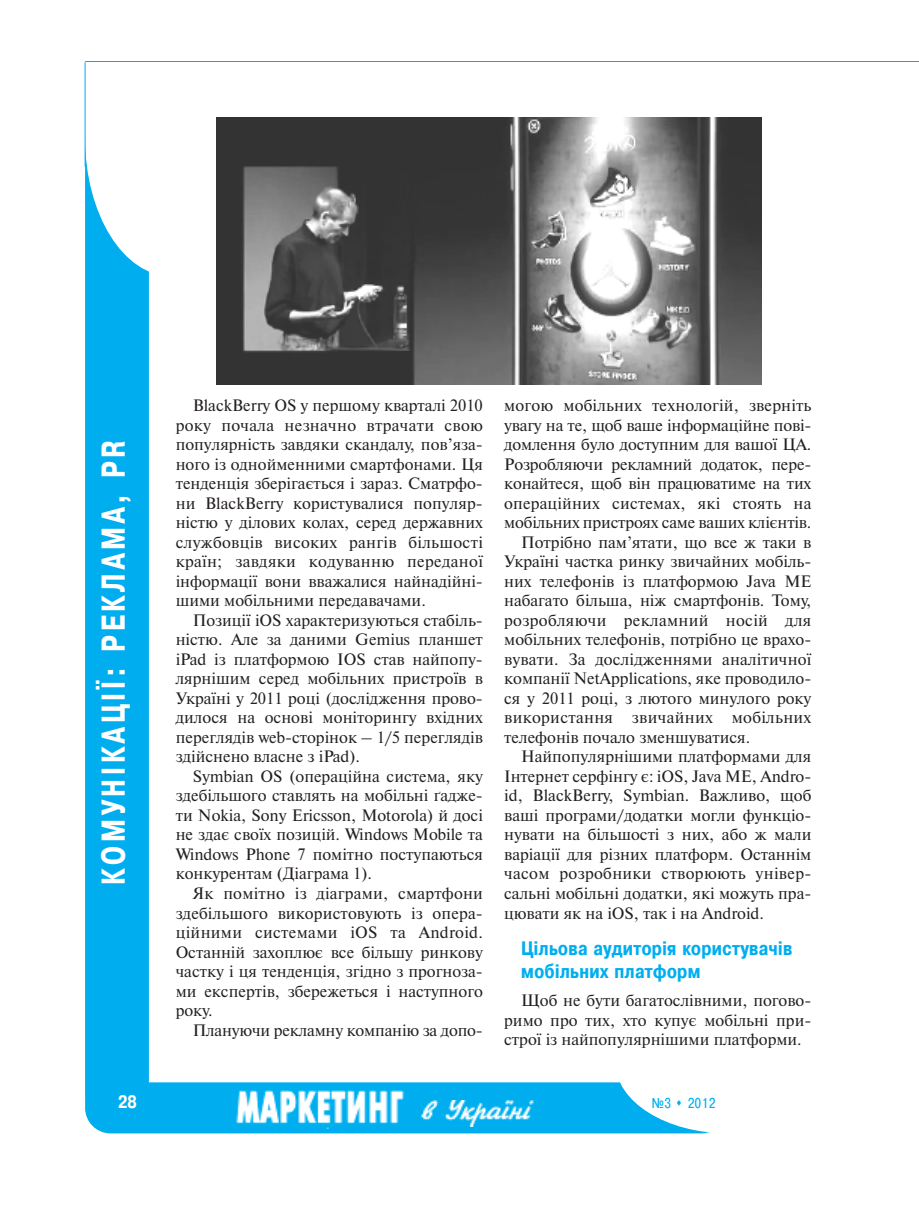
<style>
.page{position:relative;width:919px;height:1217px;background:#fff}
.page>*{position:absolute;margin:0;border:0;box-sizing:border-box;transform-origin:0 0}
.t1{font:700 33px "Pragmatica Cond C";letter-spacing:.13em;color:#fff;scale:.9 1}
.t2{font:700 19.5px/23.4px "Pragmatica Cond C";letter-spacing:.02em;color:#00aeef}
.t3{font:700 18px "Pragmatica Cond C";color:#fff}
.t4{font:16.5px/19.5px "Newton C";color:#231f20;text-align:justify}
.t5{font:16.5px "Newton C";letter-spacing:.02em;color:#231f20}
.t6{font:14.25px "Pragmatica Cond C";color:#00aeef}
</style>
<div class="page">
<div style="left:85px;top:112px;width:64px;height:1019px;background:#00aeef;border-radius:32px"></div>
<div style="left:85px;top:1082px;width:642px;height:51px;background:#00aeef;border-radius:26px"></div>
<img style="left:236px;top:1090px;width:169px;height:38px">
<img style="left:421px;top:1100px;width:112px;height:26px">
<div style="left:85px;top:0;width:172px;height:276px;background:#fff;border-radius:50%"></div>
<div style="left:615px;top:991px;width:226px;height:142px;background:#fff;border-radius:50%"></div>
<hr style="left:85px;top:62px;width:1px;height:104px;background:#00aeef">
<hr style="left:85px;top:61px;width:833px;height:1px;background:#00aeef">
<img style="left:216px;top:117px;width:545px;height:267px">
<h1 class="t1" style="left:94px;top:884px;width:495px;rotate:-90deg">КОМУНІКАЦІЇ: РЕКЛАМА, PR</h1>
<p class="t4" style="left:176px;top:395px;width:309px;text-indent:17px">BlackBerry OS у першому кварталі 2010 року почала незначно втрачати свою популярність завдяки скандалу, пов’яза&shy;ного із однойменними смартфонами. Ця тенденція зберігається і зараз. Сматрфо&shy;ни BlackBerry користувалися популяр&shy;ністю у ділових колах, серед державних службовців високих рангів більшості країн; завдяки кодуванню переданої інформації вони вважалися найнадійні&shy;шими мобільними передавачами.</p>
<p class="t4" style="left:176px;top:610px;width:309px;text-indent:17px">Позиції iOS характеризуються стабіль&shy;ністю. Але за даними Gemius планшет iPad із платформою IOS став найпопу&shy;лярнішим серед мобільних пристроїв в Україні у 2011 році (дослідження прово&shy;дилося на основі моніторингу вхідних переглядів web-сторінок – 1/5 переглядів здійснено власне з iPad).</p>
<p class="t4" style="left:176px;top:766px;width:309px;text-indent:17px">Symbian OS (операційна система, яку здебільшого ставлять на мобільні ґадже&shy;ти Nokia, Sony Ericsson, Motorola) й досі не здає своїх позицій. Windows Mobile та Windows Phone 7 помітно поступаються конкурентам (Діаграма 1).</p>
<p class="t4" style="left:176px;top:883px;width:309px;text-indent:17px">Як помітно із діаграми, смартфони здебільшого використовують із опера&shy;ційними системами iOS та Android.<br>Останній захоплює все більшу ринкову частку і ця тенденція, згідно з прогноза&shy;ми експертів, збережеться і наступного року.</p>
<p class="t4" style="left:193px;top:1019px;width:292px">Плануючи рекламну компанію за допо-</p>
<p class="t4" style="left:504px;top:395px;width:309px">могою мобільних технологій, зверніть</p>
<p class="t4" style="left:504px;top:415px;width:309px">увагу на те, щоб ваше інформаційне пові-</p>
<p class="t4" style="left:504px;top:434px;width:309px">домлення було доступним для вашої ЦА.</p>
<p class="t4" style="left:504px;top:454px;width:309px">Розробляючи рекламний додаток, пере-</p>
<p class="t4" style="left:504px;top:473px;width:309px">конайтеся, щоб він працюватиме на тих</p>
<p class="t4" style="left:504px;top:493px;width:309px">операційних системах, які стоять на</p>
<p class="t4" style="left:504px;top:512px;width:309px">мобільних пристроях саме ваших клієнтів.</p>
<p class="t4" style="left:521px;top:532px;width:292px">Потрібно пам’ятати, що все ж таки в</p>
<p class="t4" style="left:504px;top:551px;width:309px">Україні частка ринку звичайних мобіль-</p>
<p class="t4" style="left:504px;top:571px;width:309px">них телефонів із платформою Java ME</p>
<p class="t4" style="left:504px;top:590px;width:309px">набагато більша, ніж смартфонів. Тому,</p>
<p class="t5" style="left:504px;top:610px;width:309px">розробляючи рекламний носій для</p>
<p class="t4" style="left:504px;top:629px;width:309px">мобільних телефонів, потрібно це врахо-</p>
<p class="t4" style="left:504px;top:649px;width:309px">вувати. За дослідженнями аналітичної</p>
<p class="t4" style="left:504px;top:668px;width:309px">компанії NetApplications, яке проводило-</p>
<p class="t4" style="left:504px;top:688px;width:309px">ся у 2011 році, з лютого минулого року</p>
<p class="t5" style="left:504px;top:707px;width:309px">використання звичайних мобільних</p>
<p class="t4" style="left:504px;top:727px;width:247px">телефонів почало зменшуватися.</p>
<p class="t4" style="left:521px;top:746px;width:292px">Найпопулярнішими платформами для</p>
<p class="t4" style="left:504px;top:766px;width:309px">Інтернет серфінгу є: iOS, Java ME, Andro-</p>
<p class="t4" style="left:504px;top:785px;width:309px">id, BlackBerry, Symbian. Важливо, щоб</p>
<p class="t4" style="left:504px;top:805px;width:309px">ваші програми/додатки могли функціо-</p>
<p class="t4" style="left:504px;top:824px;width:309px">нувати на більшості з них, або ж мали</p>
<p class="t4" style="left:504px;top:844px;width:309px">варіації для різних платформ. Останнім</p>
<p class="t5" style="left:504px;top:863px;width:309px">часом розробники створюють універ-</p>
<p class="t4" style="left:504px;top:883px;width:309px">сальні мобільні додатки, які можуть пра-</p>
<p class="t4" style="left:504px;top:902px;width:261px">цювати як на iOS, так і на Android.</p>
<p class="t2" style="left:521px;top:935px;width:272px">Цільова аудиторія користувачів мобільних платформ</p>
<p class="t4" style="left:504px;top:990px;width:309px;text-indent:17px">Щоб не бути багатослівними, погово&shy;римо про тих, хто купує мобільні при&shy;строї із найпопулярнішими платформи.</p>
<p class="t3" style="left:118px;top:1090px;width:20px">28</p>
<p class="t6" style="left:652px;top:1093px;width:65px">№3 ▲ 2012</p>
</div>
